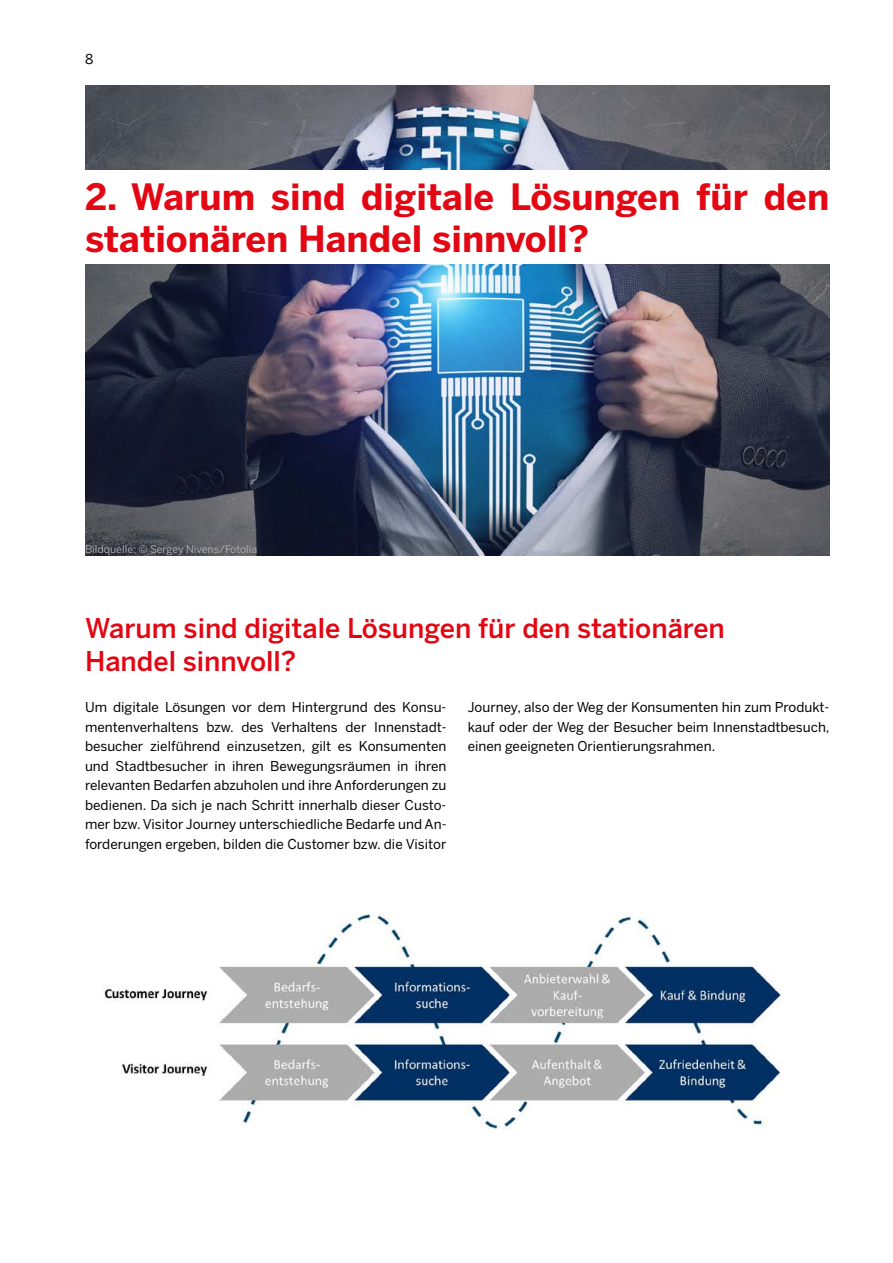
<style>
.page{position:relative;width:893px;height:1263px;background:#fff}
.page>*{position:absolute;margin:0;border:0;box-sizing:border-box;transform-origin:0 0}
.t1{font:700 36px/42px "Benton Sans";color:#e30613}
.t2{font:500 27px/33px "Benton Sans";color:#e30613}
.t3{font:13.5px/19.5px "Benton Sans";color:#000;text-align:justify}
.t4{font:10.5px "Benton Sans";color:#acacac}
</style>
<div class="page">
<img style="left:103px;top:912px;width:678px;height:217px">
<img style="left:85px;top:85px;width:744px;height:471px">
<div style="left:85px;top:170px;width:744px;height:94px;background:#fff"></div>
<p class="t3" style="left:85px;top:49px;width:10px">8</p>
<h1 class="t1" style="left:85px;top:176px;width:746px">2. Warum sind digitale Lösungen für den stationären Handel sinnvoll?</h1>
<p class="t4" style="left:85px;top:543px;width:174px">Bildquelle: © Sergey Nivens/Fotolia</p>
<h2 class="t2" style="left:85px;top:612px;width:641px">Warum sind digitale Lösungen für den stationären<br>Handel sinnvoll?</h2>
<p class="t3" style="left:85px;top:698px;width:363px">Um digitale Lösungen vor dem Hintergrund des Konsu&shy;mentenverhaltens bzw. des Verhaltens der Innenstadt&shy;besucher zielführend einzusetzen, gilt es Konsumenten und Stadtbesucher in ihren Bewegungsräumen in ihren relevanten Bedarfen abzuholen und ihre Anforderungen zu bedienen. Da sich je nach Schritt innerhalb dieser Custo&shy;mer bzw. Visitor Journey unterschiedliche Bedarfe und An&shy;forderungen ergeben, bilden die Customer bzw. die Visitor</p>
<p class="t3" style="left:468px;top:698px;width:363px">Journey, also der Weg der Konsumenten hin zum Produkt&shy;kauf oder der Weg der Besucher beim Innenstadtbesuch, einen geeigneten Orientierungsrahmen.</p>
</div>
